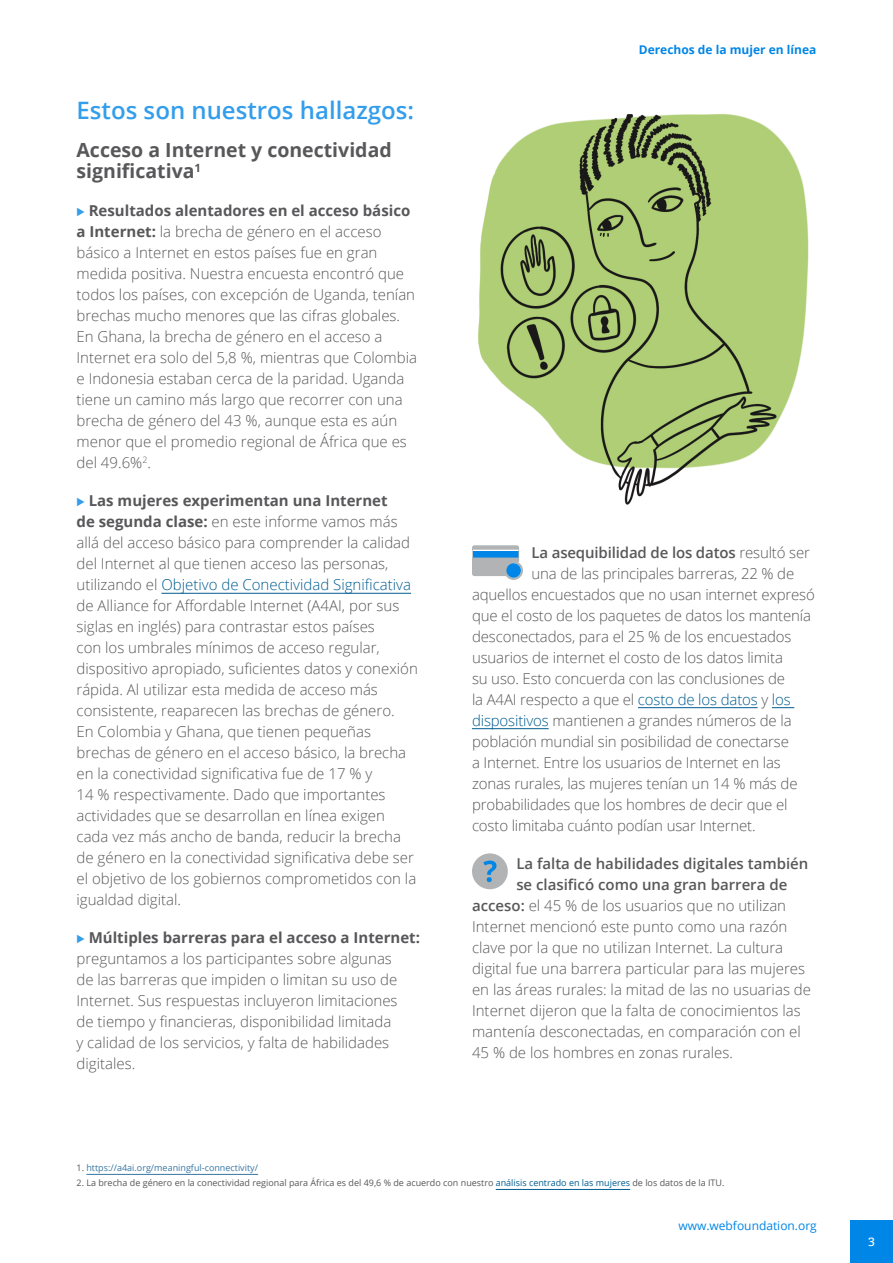
<style>
.page{position:relative;width:893px;height:1263px;background:#fff}
.page>*{position:absolute;margin:0;border:0;box-sizing:border-box;transform-origin:0 0}
.t1{font:600 24px "Open Sans";color:#339eeb}
.t2{font:700 19.5px/21px "Open Sans";color:#58585a}
.t3{font:300 15px/21px "Open Sans";color:#58585a}
.t4{font:600 15px "Open Sans";color:#58585a}
.t5{font:700 12px "Open Sans";color:#0086e6}
.t6{font:12px "Open Sans";color:#0086e6}
.t7{font:12px "Bitter";color:#fff}
.t8{font:9px "Open Sans";color:#58585a}
.t9{font:9px "Open Sans";color:#3676a4}
.s1{font-family:"Fakt Pro";font-weight:700;font-size:16.5px;color:#339eeb}
.s2{font-weight:700}
.s3{color:#005d92}
.s4{font-weight:300}
.s5{font-weight:600}
.s6{color:#58585a}
</style>
<div class="page">
<hr style="left:161px;top:593px;width:250px;height:1px;background:#005d92">
<hr style="left:638px;top:707px;width:120px;height:1px;background:#005d92">
<svg style="left:772px;top:707px;width:22px;height:1px"></svg>
<hr style="left:472px;top:728px;width:77px;height:1px;background:#005d92">
<img style="left:478px;top:113px;width:331px;height:392px">
<hr style="left:86px;top:1174px;width:172px;height:1px;background:#3676a4">
<hr style="left:496px;top:1189px;width:134px;height:1px;background:#005d92">
<div style="left:472px;top:853px;width:36px;height:36px;background:#b1b3b4;border-radius:50%"></div>
<svg style="left:483px;top:860px;width:13px;height:22px"></svg>
<svg style="left:472px;top:545px;width:51px;height:35px"></svg>
<div style="left:506px;top:563px;width:15px;height:15px;background:#0086e6;border-radius:50%"></div>
<div style="left:850px;top:1220px;width:43px;height:43px;background:#0086e6"></div>
<h1 class="t1" style="left:77px;top:94px;width:339px">Estos son nuestros hallazgos:</h1>
<h2 class="t2" style="left:77px;top:139px;width:317px">Acceso a Internet y conectividad significativa<sup>1</sup></h2>
<p class="t3" style="left:77px;top:200px;width:342px"><span class="s1">▶</span> <span class="s2">Resultados alentadores en el acceso básico a Internet:</span> la brecha de género en el acceso básico a Internet en estos países fue en gran medida positiva. Nuestra encuesta encontró que todos los países, con excepción de Uganda, tenían brechas mucho menores que las cifras globales.<br>En Ghana, la brecha de género en el acceso a Internet era solo del 5,8 %, mientras que Colombia e Indonesia estaban cerca de la paridad. Uganda tiene un camino más largo que recorrer con una brecha de género del 43 %, aunque esta es aún menor que el promedio regional de África que es del 49.6%<sup>2</sup>.</p>
<p class="t3" style="left:77px;top:490px;width:343px"><span class="s1">▶</span> <span class="s2">Las mujeres experimentan una Internet<br>de segunda clase:</span> en este informe vamos más allá del acceso básico para comprender la calidad del Internet al que tienen acceso las personas, utilizando el <span class="s3">Objetivo de Conectividad Significativa </span>de Alliance for Affordable Internet (A4AI, por sus siglas en inglés) para contrastar estos países<br>con los umbrales mínimos de acceso regular, dispositivo apropiado, suficientes datos y conexión rápida. Al utilizar esta medida de acceso más consistente, reaparecen las brechas de género.<br>En Colombia y Ghana, que tienen pequeñas brechas de género en el acceso básico, la brecha en la conectividad significativa fue de 17 % y<br>14 % respectivamente. Dado que importantes actividades que se desarrollan en línea exigen cada vez más ancho de banda, reducir la brecha de género en la conectividad significativa debe ser el objetivo de los gobiernos comprometidos con la igualdad digital.</p>
<p class="t3" style="left:77px;top:927px;width:345px"><span class="s1">▶</span> <span class="s2">Múltiples barreras para el acceso a Internet: </span>preguntamos a los participantes sobre algunas<br>de las barreras que impiden o limitan su uso de Internet. Sus respuestas incluyeron limitaciones<br>de tiempo y financieras, disponibilidad limitada<br>y calidad de los servicios, y falta de habilidades digitales.</p>
<p class="t5" style="left:639px;top:41px;width:179px">Derechos de la mujer en línea</p>
<p class="t4" style="left:531px;top:542px;width:280px">La asequibilidad de los datos <span class="s4">resultó ser</span></p>
<p class="t3" style="left:531px;top:562px;width:264px">una de las principales barreras, 22 % de</p>
<p class="t3" style="left:472px;top:583px;width:344px">aquellos encuestados que no usan internet expresó</p>
<p class="t3" style="left:472px;top:604px;width:341px">que el costo de los paquetes de datos los mantenía</p>
<p class="t3" style="left:472px;top:625px;width:321px">desconectados, para el 25 % de los encuestados</p>
<p class="t3" style="left:472px;top:646px;width:312px">usuarios de internet el costo de los datos limita</p>
<p class="t3" style="left:472px;top:667px;width:314px">su uso. Esto concuerda con las conclusiones de</p>
<p class="t3" style="left:472px;top:688px;width:320px">la A4AI respecto a que el <span class="s3">costo de los datos</span> y <span class="s3">los</span></p>
<p class="t3" style="left:472px;top:709px;width:321px"><span class="s3">dispositivos</span> mantienen a grandes números de la</p>
<p class="t3" style="left:472px;top:730px;width:318px">población mundial sin posibilidad de conectarse</p>
<p class="t3" style="left:472px;top:751px;width:310px">a Internet. Entre los usuarios de Internet en las</p>
<p class="t3" style="left:472px;top:772px;width:327px">zonas rurales, las mujeres tenían un 14 % más de</p>
<p class="t3" style="left:472px;top:793px;width:317px">probabilidades que los hombres de decir que el</p>
<p class="t3" style="left:472px;top:814px;width:285px">costo limitaba cuánto podían usar Internet.</p>
<p class="t4" style="left:516px;top:853px;width:294px">La falta de habilidades digitales también</p>
<p class="t4" style="left:516px;top:874px;width:273px">se clasificó como una gran barrera de</p>
<p class="t3" style="left:472px;top:894px;width:316px"><span class="s5">acceso:</span> el 45 % de los usuarios que no utilizan</p>
<p class="t3" style="left:472px;top:915px;width:317px">Internet mencionó este punto como una razón</p>
<p class="t3" style="left:472px;top:936px;width:313px">clave por la que no utilizan Internet. La cultura</p>
<p class="t3" style="left:472px;top:957px;width:335px">digital fue una barrera particular para las mujeres</p>
<p class="t3" style="left:472px;top:978px;width:340px">en las áreas rurales: la mitad de las no usuarias de</p>
<p class="t3" style="left:472px;top:999px;width:330px">Internet dijeron que la falta de conocimientos las</p>
<p class="t3" style="left:472px;top:1020px;width:330px">mantenía desconectadas, en comparación con el</p>
<p class="t3" style="left:472px;top:1041px;width:262px">45 % de los hombres en zonas rurales.</p>
<p class="t9" style="left:77px;top:1162px;width:183px"><span class="s6">1.</span> https://a4ai.org/meaningful-connectivity/</p>
<p class="t8" style="left:77px;top:1177px;width:649px">2. La brecha de género en la conectividad regional para África es del 49,6 % de acuerdo con nuestro <span class="s3">análisis centrado en las mujeres</span> de los datos de la ITU.</p>
<p class="t6" style="left:678px;top:1218px;width:140px">www.webfoundation.org</p>
<p class="t7" style="left:868px;top:1235px;width:8px">3</p>
</div>
